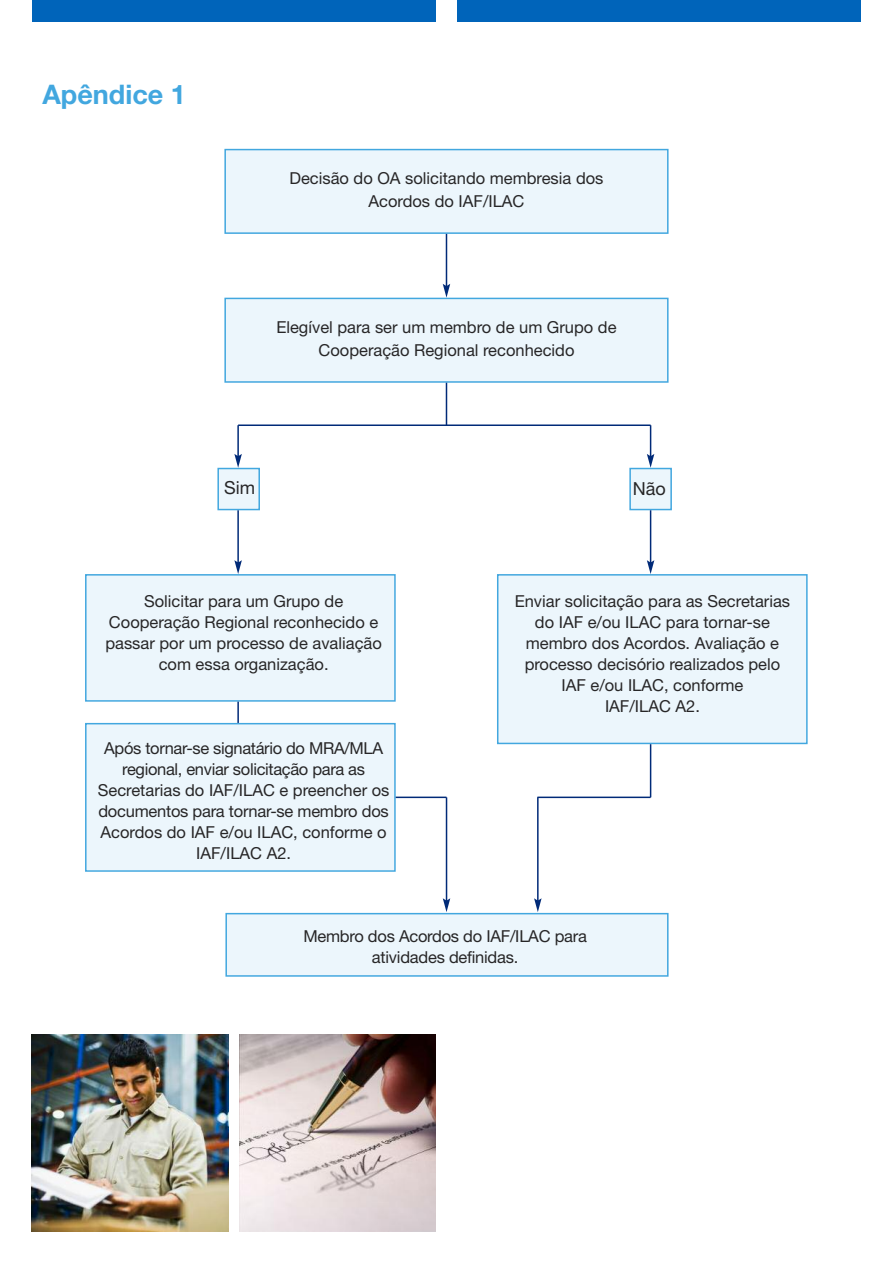
<style>
.page{position:relative;width:893px;height:1263px;background:#fff}
.page>*{position:absolute;margin:0;border:0;box-sizing:border-box;transform-origin:0 0}
.t1{font:700 27px "Helvetica Neue";color:#42a7df}
.t2{font:18px "Helvetica Neue";color:#272627}
.t3{font:16.5px/21px "Helvetica Neue";color:#272627;text-align:center}
</style>
<div class="page">
<div style="left:219px;top:469px;width:39px;height:40px;background:#ecf6fc"></div>
<div style="left:217px;top:468px;width:43px;height:42px;border:2px solid #42a7df"></div>
<div style="left:87px;top:576px;width:307px;height:124px;background:#ecf6fc"></div>
<div style="left:85px;top:574px;width:311px;height:128px;border:2px solid #42a7df"></div>
<div style="left:87px;top:724px;width:307px;height:146px;background:#ecf6fc"></div>
<div style="left:85px;top:723px;width:311px;height:149px;border:2px solid #42a7df"></div>
<div style="left:631px;top:469px;width:39px;height:40px;background:#ecf6fc"></div>
<div style="left:629px;top:468px;width:43px;height:42px;border:2px solid #42a7df"></div>
<div style="left:498px;top:576px;width:308px;height:167px;background:#ecf6fc"></div>
<div style="left:497px;top:574px;width:311px;height:170px;border:2px solid #42a7df"></div>
<div style="left:227px;top:914px;width:440px;height:61px;background:#ecf6fc"></div>
<div style="left:225px;top:913px;width:444px;height:64px;border:2px solid #42a7df"></div>
<div style="left:226px;top:150px;width:441px;height:82px;background:#ecf6fc"></div>
<div style="left:224px;top:149px;width:445px;height:85px;border:2px solid #42a7df"></div>
<div style="left:226px;top:299px;width:441px;height:82px;background:#ecf6fc"></div>
<div style="left:224px;top:298px;width:445px;height:85px;border:2px solid #42a7df"></div>
<div style="left:32px;top:0;width:404px;height:21px;background:#0064ba"></div>
<div style="left:457px;top:0;width:404px;height:21px;background:#0064ba"></div>
<hr style="left:446px;top:234px;width:1px;height:52px;background:#002a78">
<svg style="left:443px;top:284px;width:7px;height:14px"></svg>
<hr style="left:446px;top:383px;width:1px;height:42px;background:#002a78">
<hr style="left:237px;top:425px;width:2px;height:31px;background:#002a78">
<svg style="left:234px;top:454px;width:8px;height:14px"></svg>
<hr style="left:650px;top:425px;width:1px;height:31px;background:#002a78">
<svg style="left:647px;top:454px;width:7px;height:14px"></svg>
<hr style="left:238px;top:424px;width:413px;height:2px;background:#002a78">
<hr style="left:237px;top:510px;width:2px;height:53px;background:#002a78">
<svg style="left:234px;top:560px;width:8px;height:14px"></svg>
<hr style="left:650px;top:510px;width:1px;height:53px;background:#002a78">
<svg style="left:647px;top:560px;width:7px;height:14px"></svg>
<hr style="left:650px;top:744px;width:1px;height:53px;background:#002a78">
<img style="left:32px;top:1034px;width:197px;height:197px">
<img style="left:239px;top:1034px;width:197px;height:197px">
<hr style="left:237px;top:702px;width:2px;height:21px;background:#002a78">
<hr style="left:396px;top:796px;width:50px;height:2px;background:#002a78">
<hr style="left:537px;top:796px;width:114px;height:2px;background:#002a78">
<hr style="left:446px;top:797px;width:1px;height:104px;background:#002a78">
<svg style="left:443px;top:898px;width:7px;height:14px"></svg>
<hr style="left:537px;top:797px;width:2px;height:104px;background:#002a78">
<svg style="left:534px;top:898px;width:8px;height:14px"></svg>
<h1 class="t1" style="left:43px;top:85px;width:145px">Apêndice 1</h1>
<p class="t3" style="left:289px;top:169px;width:315px;line-height:22.5px">Decisão do OA solicitando membresia dos<br>Acordos do IAF/ILAC</p>
<p class="t3" style="left:276px;top:318px;width:342px;line-height:22.5px">Elegível para ser um membro de um Grupo de<br>Cooperação Regional reconhecido</p>
<p class="t2" style="left:224px;top:481px;width:32px">Sim</p>
<p class="t2" style="left:633px;top:482px;width:34px">Não</p>
<p class="t3" style="left:105px;top:592px;width:278px">Solicitar para um Grupo de<br>Cooperação Regional reconhecido e passar por um processo de avaliação com essa organização.</p>
<p class="t3" style="left:98px;top:739px;width:293px">Após tornar-se signatário do MRA/MLA regional, enviar solicitação para as Secretarias do IAF/ILAC e preencher os documentos para tornar-se membro dos Acordos do IAF e/ou ILAC, conforme o IAF/ILAC A2.</p>
<p class="t3" style="left:515px;top:592px;width:277px">Enviar solicitação para as Secretarias do IAF e/ou ILAC para tornar-se membro dos Acordos. Avaliação e processo decisório realizados pelo<br>IAF e/ou ILAC, conforme<br>IAF/ILAC A2.</p>
<p class="t3" style="left:303px;top:927px;width:285px">Membro dos Acordos do IAF/ILAC para atividades definidas.</p>
</div>
